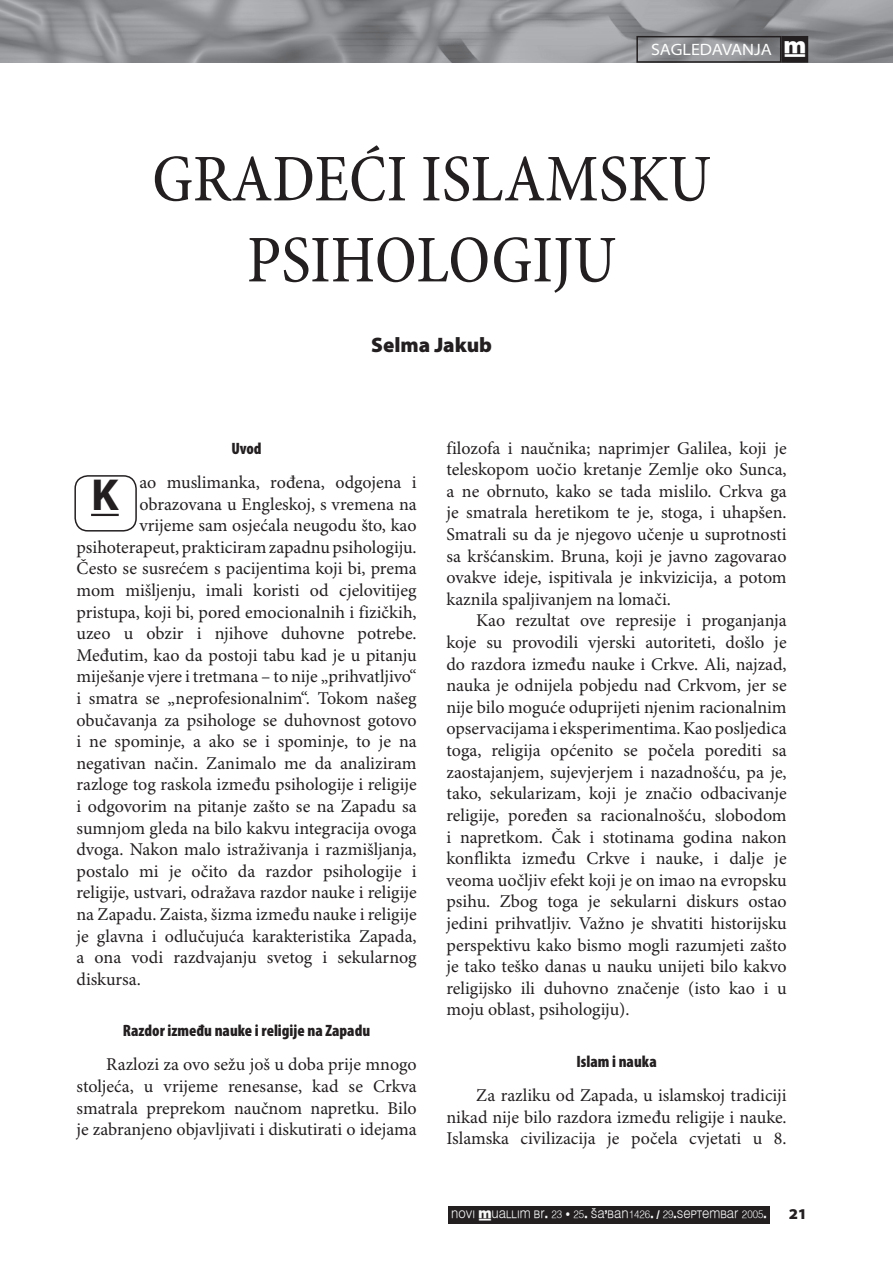
<style>
.page{position:relative;width:893px;height:1263px;background:#fff}
.page>*{position:absolute;margin:0;border:0;box-sizing:border-box;transform-origin:0 0}
.t1{font:condensed 67.5px/81px "Minion Pro";color:#231f20;text-align:center}
.t2{font:700 45px "Myriad Pro";color:#231f20}
.t3{font:900 21px "Myriad Pro";color:#231f20}
.t4{font:18px/21.6px "Minion Pro";color:#231f20;text-align:justify}
.t5{font:900 condensed 16.5px "Myriad Pro";color:#231f20}
.t6{font:semi-expanded 16.5px "Myriad Pro";color:#fff}
.t7{font:900 semi-expanded 15px "Myriad Pro";color:#231f20}
.t8{font:10.8px "Muallim";color:#f9f9f9;scale:.91 1}
.s1{font-family:"Muallim";font-stretch:normal}
</style>
<div class="page">
<img style="left:0;top:0;width:893px;height:62px">
<div style="left:636px;top:36px;width:145px;height:27px;border:2px solid #231f20"></div>
<div style="left:782px;top:37px;width:25px;height:25px;background:#231f20"></div>
<div style="left:781px;top:36px;width:27px;height:27px;border:2px solid #231f20"></div>
<div style="left:448px;top:1205px;width:322px;height:18px;background:#231f20"></div>
<hr style="left:91px;top:514px;width:28px;height:2px;background:#231f20">
<div style="left:74px;top:475px;width:63px;height:56px;border:2px solid #231f20;border-radius:13px"></div>
<p class="t6" style="left:651px;top:40px;width:156px">SAGLEDAVANJA <span class="s1">†</span></p>
<h1 class="t1" style="left:152px;top:141px;width:561px">GRADEĆI ISLAMSKU<br>PSIHOLOGIJU</h1>
<p class="t3" style="left:371px;top:331px;width:123px">Selma Jakub</p>
<p class="t5" style="left:232px;top:438px;width:32px">Uvod</p>
<p class="t4" style="left:139px;top:472px;width:279px">ao muslimanka, rođena, odgojena i</p>
<p class="t4" style="left:139px;top:494px;width:279px">obrazovana u Engleskoj, s vremena na</p>
<p class="t4" style="left:139px;top:515px;width:279px">vrijeme sam osjećala neugodu što, kao</p>
<p class="t4" style="left:76px;top:537px;width:342px">psihoterapeut, prakticiram zapadnu psihologiju.</p>
<p class="t4" style="left:76px;top:559px;width:342px">Često se susrećem s pacijentima koji bi, prema</p>
<p class="t4" style="left:76px;top:580px;width:342px">mom mišljenju, imali koristi od cjelovitijeg</p>
<p class="t4" style="left:76px;top:602px;width:342px">pristupa, koji bi, pored emocionalnih i fizičkih,</p>
<p class="t4" style="left:76px;top:623px;width:342px">uzeo u obzir i njihove duhovne potrebe.</p>
<p class="t4" style="left:76px;top:645px;width:342px">Međutim, kao da postoji tabu kad je u pitanju</p>
<p class="t4" style="left:76px;top:667px;width:342px">miješanje vjere i tretmana – to nije „prihvatljivo“</p>
<p class="t4" style="left:76px;top:688px;width:342px">i smatra se „neprofesionalnim“. Tokom našeg</p>
<p class="t4" style="left:76px;top:710px;width:342px">obučavanja za psihologe se duhovnost gotovo</p>
<p class="t4" style="left:76px;top:731px;width:342px">i ne spominje, a ako se i spominje, to je na</p>
<p class="t4" style="left:76px;top:753px;width:342px">negativan način. Zanimalo me da analiziram</p>
<p class="t4" style="left:76px;top:775px;width:342px">razloge tog raskola između psihologije i religije</p>
<p class="t4" style="left:76px;top:796px;width:342px">i odgovorim na pitanje zašto se na Zapadu sa</p>
<p class="t4" style="left:76px;top:818px;width:342px">sumnjom gleda na bilo kakvu integracija ovoga</p>
<p class="t4" style="left:76px;top:839px;width:342px">dvoga. Nakon malo istraživanja i razmišljanja,</p>
<p class="t4" style="left:76px;top:861px;width:342px">postalo mi je očito da razdor psihologije i</p>
<p class="t4" style="left:76px;top:883px;width:342px">religije, ustvari, odražava razdor nauke i religije</p>
<p class="t4" style="left:76px;top:904px;width:342px">na Zapadu. Zaista, šizma između nauke i religije</p>
<p class="t4" style="left:76px;top:926px;width:342px">je glavna i odlučujuća karakteristika Zapada,</p>
<p class="t4" style="left:76px;top:947px;width:342px">a ona vodi razdvajanju svetog i sekularnog</p>
<p class="t4" style="left:76px;top:969px;width:66px">diskursa.</p>
<p class="t5" style="left:123px;top:1020px;width:249px">Razdor između nauke i religije na Zapadu</p>
<p class="t4" style="left:76px;top:1055px;width:342px;text-indent:30px">Razlozi za ovo sežu još u doba prije mnogo stoljeća, u vrijeme renesanse, kad se Crkva smatrala preprekom naučnom napretku. Bilo je zabranjeno objavljivati i diskutirati o idejama</p>
<h2 class="t2" style="left:91px;top:466px;width:29px">K</h2>
<p class="t4" style="left:446px;top:438px;width:342px">filozofa i naučnika; naprimjer Galilea, koji je teleskopom uočio kretanje Zemlje oko Sunca, a ne obrnuto, kako se tada mislilo. Crkva ga je smatrala heretikom te je, stoga, i uhapšen.<br>Smatrali su da je njegovo učenje u suprotnosti sa kršćanskim. Bruna, koji je javno zagovarao ovakve ideje, ispitivala je inkvizicija, a potom kaznila spaljivanjem na lomači.</p>
<p class="t4" style="left:446px;top:611px;width:342px;text-indent:30px">Kao rezultat ove represije i proganjanja koje su provodili vjerski autoriteti, došlo je do razdora između nauke i Crkve. Ali, najzad, nauka je odnijela pobjedu nad Crkvom, jer se nije bilo moguće oduprijeti njenim racionalnim opservacijama i eksperimentima. Kao posljedica toga, religija općenito se počela porediti sa zaostajanjem, sujevjerjem i nazadnošću, pa je, tako, sekularizam, koji je značio odbacivanje religije, poređen sa racionalnošću, slobodom i napretkom. Čak i stotinama godina nakon konflikta između Crkve i nauke, i dalje je veoma uočljiv efekt koji je on imao na evropsku psihu. Zbog toga je sekularni diskurs ostao jedini prihvatljiv. Važno je shvatiti historijsku perspektivu kako bismo mogli razumjeti zašto je tako teško danas u nauku unijeti bilo kakvo religijsko ili duhovno značenje (isto kao i u moju oblast, psihologiju).</p>
<p class="t5" style="left:576px;top:1050px;width:82px">Islam i nauka</p>
<p class="t4" style="left:446px;top:1085px;width:342px;text-indent:30px">Za razliku od Zapada, u islamskoj tradiciji nikad nije bilo razdora između religije i nauke.<br>Islamska civilizacija je počela cvjetati u 8.</p>
<p class="t8" style="left:451px;top:1207px;width:348px">NOVI †UALLIM BR. 23 • 25. ŠA’BAN1426. / 29.SEPTEMBAR 2005.</p>
<p class="t7" style="left:789px;top:1206px;width:20px">21</p>
</div>
